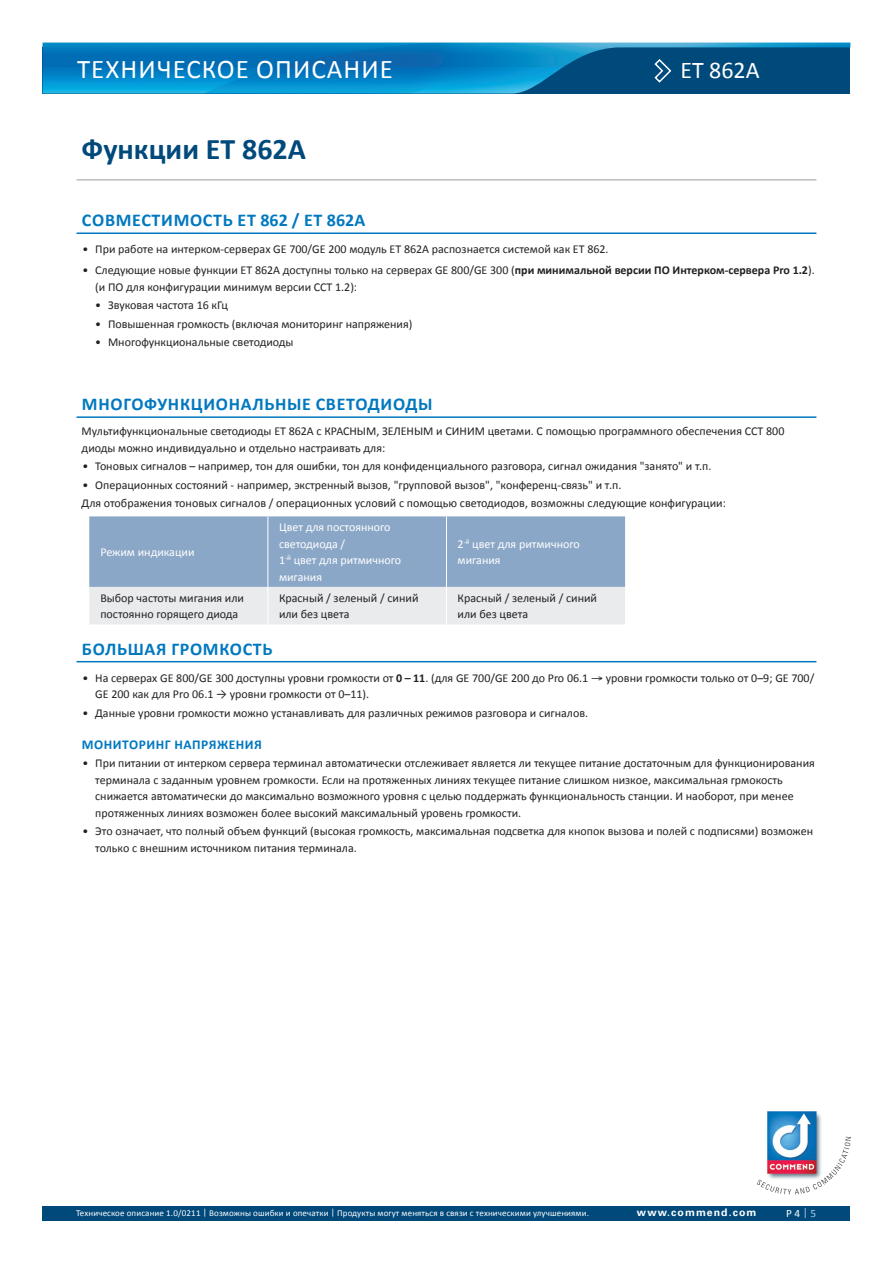
<style>
.page{position:relative;width:893px;height:1263px;background:#fff}
.page>*{position:absolute;margin:0;border:0;box-sizing:border-box;transform-origin:0 0}
.t1{font:700 30px "Calibri";color:#00497b}
.t2{font:27px "Calibri";letter-spacing:.04em;color:#fff}
.t3{font:24px "Calibri";color:#fff}
.t4{font:700 18px "Calibri";letter-spacing:.04em;color:#0078c0}
.t5{font:700 13.5px "Calibri";letter-spacing:.04em;color:#0078c0}
.t6{font:12px/16.5px "Calibri";color:#231f20}
.t7{font:12px/16.5px "Calibri";color:#fff}
.t8{font:11.25px "Calibri";color:#fff}
.t9{font:700 10.5px "Univers Com 65";letter-spacing:.1em;color:#fff}
.t10{font:9px "Calibri";letter-spacing:.01em;color:#fff}
.s1{font-weight:700}
.s2{color:#adc7e7}
</style>
<div class="page">
<img style="left:43px;top:43px;width:807px;height:51px">
<svg style="left:653px;top:58px;width:19px;height:26px"></svg>
<div style="left:43px;top:1205px;width:807px;height:15px;background:#00497b"></div>
<img style="left:767px;top:1111px;width:55px;height:26px">
<svg style="left:756px;top:1137px;width:94px;height:57px"></svg>
<hr style="left:77px;top:179px;width:739px;height:2px;background:#bcbdc0">
<hr style="left:77px;top:416px;width:739px;height:2px;background:#0078c0">
<svg style="left:89px;top:516px;width:536px;height:108px;background:#acbed4"></svg>
<hr style="left:268px;top:516px;width:1px;height:71px;background:#fff">
<hr style="left:446px;top:516px;width:1px;height:71px;background:#fff">
<hr style="left:268px;top:587px;width:1px;height:37px;background:#fff">
<hr style="left:446px;top:587px;width:1px;height:37px;background:#fff">
<hr style="left:77px;top:232px;width:739px;height:2px;background:#0078c0">
<hr style="left:77px;top:661px;width:739px;height:1px;background:#0078c0">
<h2 class="t2" style="left:77px;top:52px;width:317px">техническое описание</h2>
<h1 class="t1" style="left:82px;top:129px;width:226px">Функции ET 862A</h1>
<h3 class="t3" style="left:680px;top:54px;width:81px">ET 862A</h3>
<h3 class="t4" style="left:82px;top:209px;width:285px">Совместимость ET 862 / ET 862A</h3>
<p class="t6" style="left:82px;top:241px;width:528px">• При работе на интерком-серверах GE 700/GE 200 модуль ET 862A распознается системой как ET 862.</p>
<p class="t6" style="left:95px;top:262px;width:721px;text-indent:-13px">• Следующие новые функции EТ 862А доступны только на серверах GE 800/GE 300 (<span class="s1">при минимальной версии ПО Интерком-сервера Pro 1.2</span>). (и ПО для конфигурации минимум версии ССT 1.2):</p>
<p class="t6" style="left:95px;top:297px;width:134px">• Звуковая частота 16 кГц</p>
<p class="t6" style="left:95px;top:316px;width:319px">• Повышенная громкость (включая мониторинг напряжения)</p>
<p class="t6" style="left:95px;top:334px;width:200px">• Многофункциональные светодиоды</p>
<h3 class="t4" style="left:82px;top:393px;width:352px">Многофункциональные светодиоды</h3>
<p class="t6" style="left:82px;top:423px;width:704px">Мультифункциональные светодиоды ЕТ 862А с КРАСНЫМ, ЗЕЛЕНЫМ и СИНИМ цветами. С помощью программного обеспечения CCT 800 диоды можно индивидуально и отдельно настраивать для:</p>
<p class="t6" style="left:82px;top:458px;width:630px">• Тоновых сигналов – например, тон для ошибки, тон для конфиденциального разговора, сигнал ожидания "занято" и т.п.</p>
<p class="t6" style="left:82px;top:476px;width:646px;line-height:18.6px">• Операционных состояний - например, экстренный вызов, "групповой вызов", "конференц-связь" и т.п.<br>Для отображения тоновых сигналов / операционных условий с помощью светодиодов, возможны следующие конфигурации:</p>
<p class="t7" style="left:100px;top:544px;width:96px">Режим индикации</p>
<p class="t7" style="left:279px;top:519px;width:124px">Цвет для постоянного светодиода /<br>1<sup>-й</sup> цвет для ритмичного мигания</p>
<p class="t7" style="left:458px;top:536px;width:124px">2<sup>-й</sup> цвет для ритмичного мигания</p>
<p class="t6" style="left:100px;top:590px;width:145px">Выбор частоты мигания или постоянно горящего диода</p>
<p class="t6" style="left:279px;top:590px;width:141px">Красный / зеленый / синий или без цвета</p>
<p class="t6" style="left:458px;top:590px;width:141px">Красный / зеленый / синий или без цвета</p>
<h3 class="t4" style="left:82px;top:637px;width:182px">Большая громкость</h3>
<p class="t6" style="left:95px;top:669px;width:721px;text-indent:-13px">• На серверах GE 800/GE 300 доступны уровни громкости от <span class="s1">0 – 11</span>. (для GE 700/GE 200 до Pro 06.1 → уровни громкости только от 0–9; GE 700/<br>GE 200 как для Pro 06.1 → уровни громкости от 0–11).</p>
<p class="t6" style="left:82px;top:705px;width:507px">• Данные уровни громкости можно устанавливать для различных режимов разговора и сигналов.</p>
<p class="t5" style="left:82px;top:736px;width:182px">Мониторинг напряжения</p>
<p class="t6" style="left:95px;top:755px;width:721px;text-indent:-13px">• При питании от интерком сервера терминал автоматически отслеживает является ли текущее питание достаточным для функционирования терминала с заданным уровнем громкости. Если на протяженных линиях текущее питание слишком низкое, максимальная грмокость снижается автоматически до максимально возможного уровня с целью поддержать функциональность станции. И наоборот, при менее протяженных линиях возможен более высокий максимальный уровень громкости.</p>
<p class="t6" style="left:95px;top:823px;width:719px;text-indent:-13px">• Это означает, что полный объем функций (высокая громкость, максимальная подсветка для кнопок вызова и полей с подписями) возможен только с внешним источником питания терминала.</p>
<p class="t10" style="left:76px;top:1207px;width:514px">Техническое описание 1.0/0211 | Возможны ошибки и опечатки | Продукты могут меняться в связи с техническими улучшениями.</p>
<p class="t9" style="left:637px;top:1206px;width:121px">www.commend.com</p>
<p class="t8" style="left:786px;top:1206px;width:32px">P 4<span class="s2">| 5</span></p>
</div>
